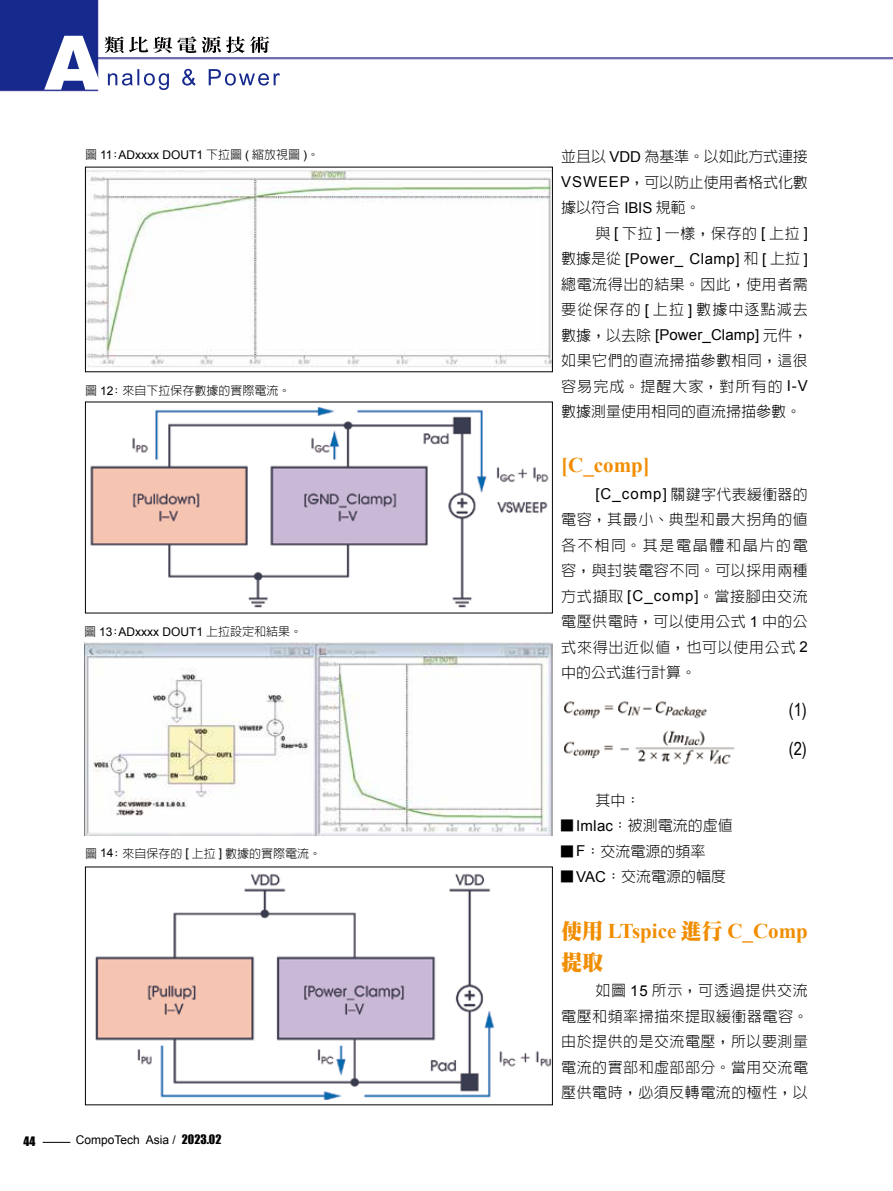
<style>
.page{position:relative;width:893px;height:1191px;background:#fff}
.page>*{position:absolute;margin:0;border:0;box-sizing:border-box;transform-origin:0 0}
.t1{font:700 21px "Times New Roman";color:#f18d00}
.t2{font:900 21px "Inn Ming";color:#f18d00}
.t3{font:18px/39px "Arial Narrow";color:#000}
.t4{font:300 15px/25.5px "Lin Gothic";letter-spacing:.03em;color:#000;text-align:justify}
.t5{font:15px "Arial";letter-spacing:.02em;color:#000}
.t6{font:300 15px/25.5px "Lin Gothic";color:#000}
.t7{font:300 15px/25.5px "Lin Gothic";letter-spacing:.055em;color:#000}
.t8{font:12px "Arial";color:#000}
.t9{font:300 12px "Lin Gothic";color:#000}
.t10{font:12px "Impact";color:#000}
.s1{font-family:"Lin Gothic";font-weight:300}
.s2{font-family:"Arial";font-weight:400}
.s3{font-family:"Impact"}
.s4{font-size:12px}
.s5{font-family:"Inn Ming";font-weight:900}
</style>
<div class="page">
<img style="left:0;top:0;width:893px;height:92px">
<img style="left:137px;top:69px;width:143px;height:19px">
<img style="left:105px;top:36px;width:116px;height:17px">
<img style="left:44px;top:36px;width:59px;height:54px">
<svg style="left:43px;top:1142px;width:27px;height:1px"></svg>
<img style="left:84px;top:642px;width:469px;height:194px">
<img style="left:95px;top:874px;width:456px;height:226px">
<div style="left:85px;top:866px;width:468px;height:239px;border:1px solid #040002"></div>
<img style="left:87px;top:171px;width:464px;height:196px">
<div style="left:85px;top:167px;width:468px;height:205px;border:1px solid #040002"></div>
<img style="left:90px;top:407px;width:459px;height:201px">
<div style="left:85px;top:401px;width:468px;height:212px;border:1px solid #040002"></div>
<img style="left:564px;top:701px;width:171px;height:64px">
<p class="t8" style="left:85px;top:147px;width:236px"><span class="s1">圖</span> 11<span class="s1">:</span>ADxxxx DOUT1 <span class="s1">下拉圖</span> ( <span class="s1">縮放視圖</span> )<span class="s1">。</span></p>
<p class="t9" style="left:85px;top:384px;width:207px">圖 <span class="s2">12</span>: 來自下拉保存數據的實際電流。</p>
<p class="t8" style="left:84px;top:624px;width:220px"><span class="s1">圖</span> 13<span class="s1">:</span>ADxxxx DOUT1 <span class="s1">上拉設定和結果。</span></p>
<p class="t9" style="left:85px;top:847px;width:238px">圖 <span class="s2">14</span>: 來自保存的 <span class="s2">[</span> 上拉 <span class="s2">]</span> 數據的實際電流。</p>
<p class="t10" style="left:24px;top:1132px;width:13px">44</p>
<p class="t8" style="left:76px;top:1131px;width:147px">CompoTech Asia / <span class="s3">2023.02</span></p>
<p class="t4" style="left:561px;top:144px;width:248px">並且以 <span class="s2">VDD</span> 為基準。以如此方式連接<span class="s2">VSWEEP</span>，可以防止使用者格式化數據以符合 <span class="s2">IBIS</span> 規範。</p>
<p class="t4" style="left:595px;top:220px;width:214px">與<span class="s2">[</span> 下拉 <span class="s2">]</span> 一樣，保存的 <span class="s2">[</span> 上拉<span class="s2">]</span></p>
<p class="t5" style="left:561px;top:249px;width:248px"><span class="s1">數據是從</span> [Power_ Clamp] <span class="s1">和</span> [ <span class="s1">上拉</span> ]</p>
<p class="t7" style="left:561px;top:271px;width:248px">總電流得出的結果。因此，使用者需要從保存的 <span class="s2">[</span> 上拉 <span class="s2">]</span> 數據中逐點減去</p>
<p class="t5" style="left:561px;top:325px;width:248px"><span class="s1">數據，以去除</span> [Power_Clamp] <span class="s1">元件，</span></p>
<p class="t4" style="left:561px;top:348px;width:248px">如果它們的直流掃描參數相同，這很容易完成。提醒大家，對所有的 <span class="s2">I-V</span>數據測量使用相同的直流掃描參數。</p>
<h1 class="t1" style="left:561px;top:451px;width:90px">[C_comp]</h1>
<p class="t4" style="left:561px;top:481px;width:248px;text-indent:34px"><span class="s2">[C_comp]</span> 關鍵字代表緩衝器的電容，其最小、典型和最大拐角的值各不相同。其是電晶體和晶片的電容，與封裝電容不同。可以採用兩種方式擷取 <span class="s2">[C_comp]</span>。當接腳由交流電壓供電時，可以使用公式 <span class="s2">1</span> 中的公式來得出近似值，也可以使用公式 <span class="s2">2</span>中的公式進行計算。</p>
<p class="t3" style="left:789px;top:689px;width:20px">(1) (2)</p>
<p class="t6" style="left:561px;top:787px;width:173px;text-indent:34px">其中：<br><span class="s4">█</span> <span class="s2">ImIac</span>：被測電流的虛值<span class="s4">█</span> <span class="s2">F</span>：交流電源的頻率<br><span class="s4">█</span> <span class="s2">VAC</span>：交流電源的幅度</p>
<h1 class="t1" style="left:561px;top:916px;width:248px"><span class="s5">使用</span> LTspice <span class="s5">進行</span> C_Comp</h1>
<h1 class="t2" style="left:561px;top:951px;width:43px">提取</h1>
<p class="t4" style="left:561px;top:978px;width:248px;text-indent:34px">如圖 <span class="s2">15</span> 所示，可透過提供交流電壓和頻率掃描來提取緩衝器電容。由於提供的是交流電壓，所以要測量電流的實部和虛部部分。當用交流電壓供電時，必須反轉電流的極性，以</p>
</div>
